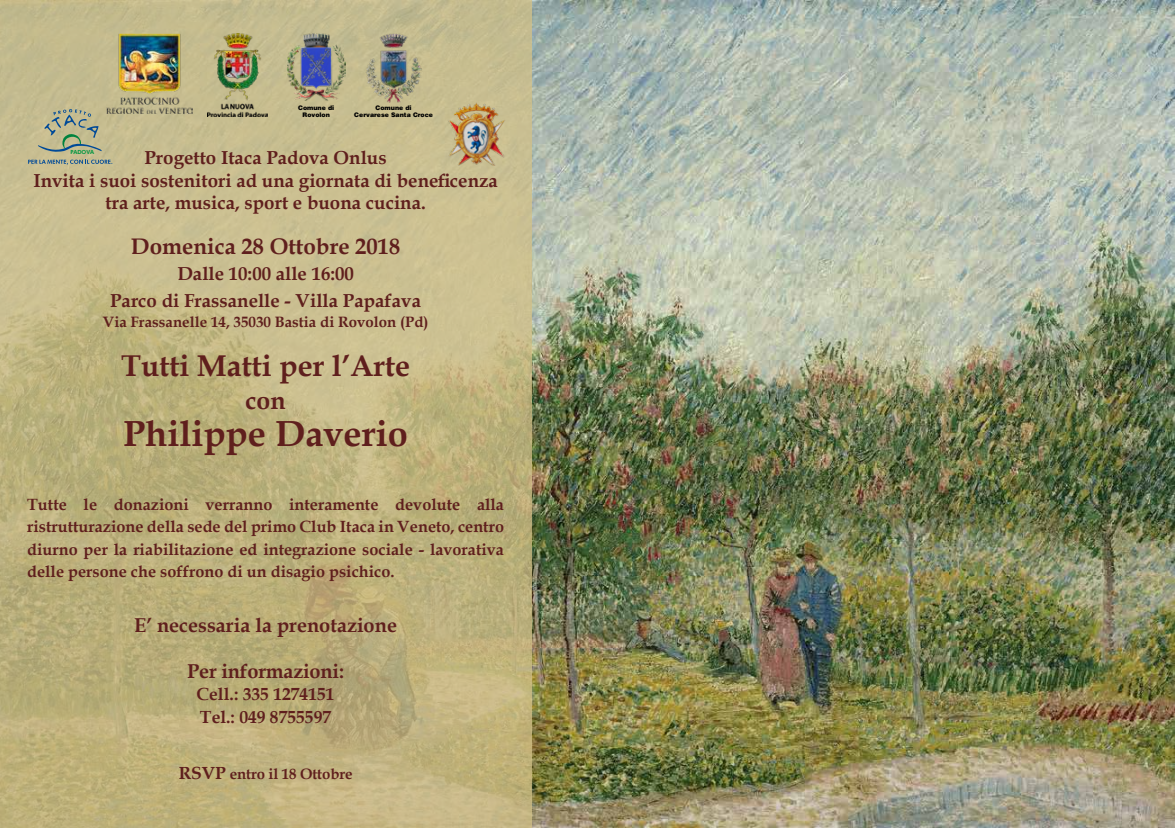
<style>
.page{position:relative;width:1175px;height:828px;background:#fff}
.page>*{position:absolute;margin:0;border:0;box-sizing:border-box;transform-origin:0 0}
.t1{font:700 36.25px "Book Antiqua";color:#5f1f1d}
.t2{font:700 30px "Book Antiqua";color:#5f1f1d}
.t3{font:700 25px "Book Antiqua";color:#5f1f1d}
.t4{font:700 22.5px "Book Antiqua";color:#5f1f1d}
.t5{font:700 20px "Book Antiqua";color:#5f1f1d}
.t6{font:700 18.75px/22.5px "Book Antiqua";color:#5f1f1d;text-align:center}
.t7{font:700 17.5px/22.5px "Book Antiqua";color:#5f1f1d}
.t8{font:700 16.25px/22.5px "Book Antiqua";color:#5f1f1d;text-align:justify}
.t9{font:700 15px "Book Antiqua";color:#5f1f1d}
.t10{font:900 6.25px/7.5px "Helvetica LT Std";color:#000;text-align:center}
.t11{font:800 5.62px "Futura BT";letter-spacing:-.02em;color:#009641}
.s1{font-size:17.5px}
</style>
<div class="page">
<img style="left:531px;top:0;width:643px;height:827px">
<svg style="left:0;top:0;width:531px;height:828px;background:#c1b583"></svg>
<svg style="left:28px;top:160px;width:84px;height:5px"></svg>
<svg style="left:38px;top:109px;width:64px;height:43px;background:#a9ad8e"></svg>
<img style="left:429px;top:103px;width:95px;height:62px">
<img style="left:208px;top:34px;width:59px;height:82px">
<img style="left:287px;top:34px;width:58px;height:66px">
<img style="left:366px;top:34px;width:55px;height:69px">
<img style="left:106px;top:34px;width:86px;height:80px">
<p class="t10" style="left:298px;top:104px;width:38px">Comune di<br>Rovolon</p>
<p class="t10" style="left:354px;top:104px;width:80px">Comune di<br>Cervarese Santa Croce</p>
<p class="t11" style="left:71px;top:148px;width:25px">PADOVA</p>
<p class="t6" style="left:33px;top:147px;width:466px">Progetto Itaca Padova Onlus<br>Invita i suoi sostenitori ad una giornata di beneficenza tra arte, musica, sport e buona cucina.</p>
<h3 class="t4" style="left:131px;top:231px;width:271px">Domenica 28 Ottobre 2018</h3>
<p class="t6" style="left:110px;top:261px;width:312px;line-height:26.2px">Dalle 10:00 alle 16:00<br>Parco di Frassanelle - Villa Papafava</p>
<p class="t9" style="left:103px;top:311px;width:327px">Via Frassanelle 14, 35030 Bastia di Rovolon (Pd)</p>
<h2 class="t2" style="left:121px;top:345px;width:291px">Tutti Matti per l’Arte</h2>
<h3 class="t3" style="left:245px;top:383px;width:42px">con</h3>
<h1 class="t1" style="left:123px;top:409px;width:286px">Philippe Daverio</h1>
<p class="t8" style="left:27px;top:493px;width:478px">Tutte le donazioni verranno interamente devolute alla ristrutturazione della sede del primo Club Itaca in Veneto, centro diurno per la riabilitazione ed integrazione sociale - lavorativa delle persone che soffrono di un disagio psichico.</p>
<p class="t5" style="left:134px;top:612px;width:264px">E’ necessaria la prenotazione</p>
<p class="t5" style="left:187px;top:657px;width:158px">Per informazioni:</p>
<p class="t7" style="left:197px;top:682px;width:140px">Cell.: 335 1274151<br>Tel.: 049 8755597</p>
<p class="t9" style="left:179px;top:763px;width:175px"><span class="s1">RSVP</span> entro il 18 Ottobre</p>
</div>
